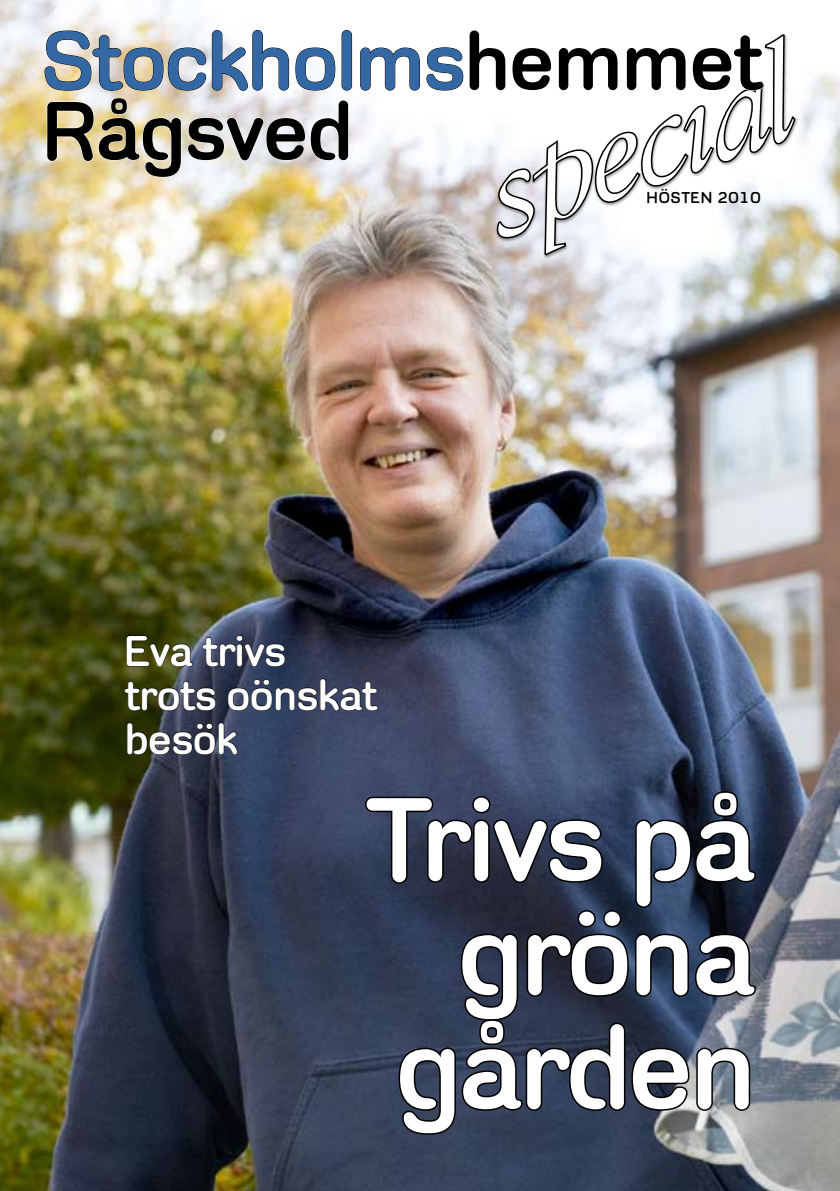
<style>
.page{position:relative;width:840px;height:1191px;background:#fff}
.page>*{position:absolute;margin:0;border:0;box-sizing:border-box;transform-origin:0 0}
.t1{font:700 120px/114px "Stockholm Runt";letter-spacing:-.01em;color:#fff;text-align:right}
.t2{font:700 84px/70px "Stockholm Runt";color:#000}
.t3{font:700 44px/44px "Stockholm Runt";color:#fff}
.t4{font:700 16px "Stockholm Runt";letter-spacing:.09em;color:#000}
.s1{color:#3468a5}
</style>
<div class="page">
<img style="left:0;top:0;width:839px;height:1191px">
<div style="left:494px;top:33px;width:345px;height:248px;background:#000;opacity:.42"></div>
<img style="left:496px;top:33px;width:300px;height:1014px">
<div style="left:341px;top:30px;width:11px;height:61px;border:1px solid #000;border-radius:5px"></div>
<svg style="left:359px;top:29px;width:192px;height:62px"></svg>
<svg style="left:557px;top:47px;width:61px;height:44px"></svg>
<svg style="left:625px;top:34px;width:139px;height:57px"></svg>
<svg style="left:44px;top:29px;width:305px;height:149px"></svg>
<svg style="left:363px;top:790px;width:394px;height:346px;background:#2f384d"></svg>
<svg style="left:126px;top:635px;width:67px;height:32px;background:#3a3e10"></svg>
<svg style="left:202px;top:637px;width:34px;height:30px"></svg>
<div style="left:236px;top:635px;width:7px;height:6px;border:1px solid #000;border-radius:50%"></div>
<div style="left:237px;top:644px;width:5px;height:22px;border:1px solid #000;border-radius:2px"></div>
<svg style="left:244px;top:643px;width:41px;height:24px"></svg>
<svg style="left:124px;top:681px;width:92px;height:30px;background:#2f3328"></svg>
<svg style="left:227px;top:678px;width:151px;height:33px;background:#2d364f"></svg>
<svg style="left:127px;top:722px;width:110px;height:33px;background:#2b3034"></svg>
<h2 class="t2" style="left:42px;top:25px;width:721px"><span class="s1">Stockholms</span>hemmet<br>Rågsved</h2>
<p class="t3" style="left:125px;top:628px;width:253px">Eva trivs trots oönskat besök</p>
<p class="t4" style="left:646px;top:188px;width:35px">Höste</p>
<p class="t4" style="left:700px;top:188px;width:61px">n 2010</p>
<h1 class="t1" style="left:366px;top:781px;width:390px">Trivs på gröna gården</h1>
</div>
